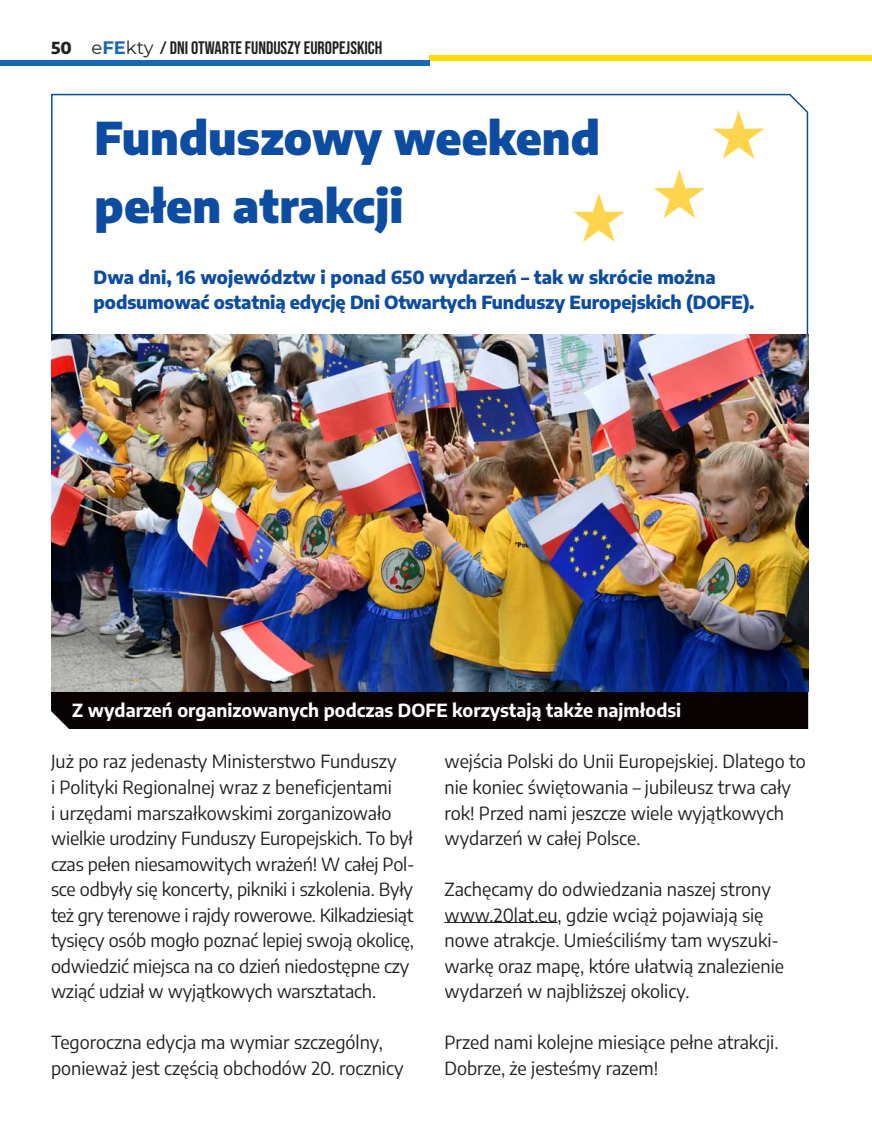
<style>
.page{position:relative;width:872px;height:1127px;background:#fff}
.page>*{position:absolute;margin:0;border:0;box-sizing:border-box;transform-origin:0 0}
.tytul{font:900 45px/67.5px "Encode Sans";color:#0d4da1}
.tekst_glowny{font:18px/25.5px "Encode Sans";color:#231f20}
.lead{font:800 18px/25.5px "Encode Sans";letter-spacing:-.01em;color:#0d4da1}
.podpis_zdjecie{font:700 18px "Encode Sans";color:#fff}
.t1{font:18px "Bebas Neue";color:#231f20}
.s1{font-family:"Encode Sans";font-weight:800;font-size:16.5px}
.s2{font-family:"Montserrat"}
.s3{font-family:"Montserrat";font-weight:700;color:#1768b4}
</style>
<div class="page">
<svg style="left:51px;top:93px;width:758px;height:251px"></svg>
<div style="left:51px;top:692px;width:757px;height:37px;background:#080302"></div>
<svg style="left:573px;top:193px;width:51px;height:49px"></svg>
<svg style="left:654px;top:169px;width:51px;height:49px"></svg>
<svg style="left:713px;top:110px;width:51px;height:49px"></svg>
<hr style="left:444px;top:922px;width:113px;height:1px;background:#231f20">
<img style="left:51px;top:335px;width:757px;height:357px">
<div style="left:429px;top:56px;width:443px;height:5px;background:#ffdc01"></div>
<div style="left:0;top:61px;width:429px;height:5px;background:#1768b4"></div>
<p class="t1" style="left:51px;top:38px;width:333px"><span class="s1">50</span> <span class="s2">e</span><span class="s3">FE</span><span class="s2">kty</span> / DNI OTWARTE FUNDUSZY EUROPEJSKICH</p>
<p class="tytul" style="left:94px;top:103px;width:507px">Funduszowy weekend pełen atrakcji</p>
<p class="lead" style="left:94px;top:263px;width:662px">Dwa dni, 16 województw i ponad 650 wydarzeń – tak w skrócie można podsumować ostatnią edycję Dni Otwartych Funduszy Europejskich (DOFE).</p>
<p class="podpis_zdjecie" style="left:72px;top:698px;width:610px">Z wydarzeń organizowanych podczas DOFE korzystają także najmłodsi</p>
<p class="tekst_glowny" style="left:51px;top:748px;width:365px">Już po raz jedenasty Ministerstwo Funduszy<br>i Polityki Regionalnej wraz z beneficjentami<br>i urzędami marszałkowskimi zorganizowało wielkie urodziny Funduszy Europejskich. To był czas pełen niesamowitych wrażeń! W całej Pol&shy;sce odbyły się koncerty, pikniki i szkolenia. Były też gry terenowe i rajdy rowerowe. Kilkadziesiąt tysięcy osób mogło poznać lepiej swoją okolicę, odwiedzić miejsca na co dzień niedostępne czy wziąć udział w wyjątkowych warsztatach.</p>
<p class="tekst_glowny" style="left:51px;top:1029px;width:354px">Tegoroczna edycja ma wymiar szczególny, ponieważ jest częścią obchodów 20. rocznicy</p>
<p class="tekst_glowny" style="left:444px;top:748px;width:363px">wejścia Polski do Unii Europejskiej. Dlatego to nie koniec świętowania – jubileusz trwa cały rok! Przed nami jeszcze wiele wyjątkowych wydarzeń w całej Polsce.</p>
<p class="tekst_glowny" style="left:444px;top:876px;width:341px">Zachęcamy do odwiedzania naszej strony www.20lat.eu, gdzie wciąż pojawiają się nowe atrakcje. Umieściliśmy tam wyszuki&shy;warkę oraz mapę, które ułatwią znalezienie wydarzeń w najbliższej okolicy.</p>
<p class="tekst_glowny" style="left:444px;top:1029px;width:335px">Przed nami kolejne miesiące pełne atrakcji.<br>Dobrze, że jesteśmy razem!</p>
</div>
